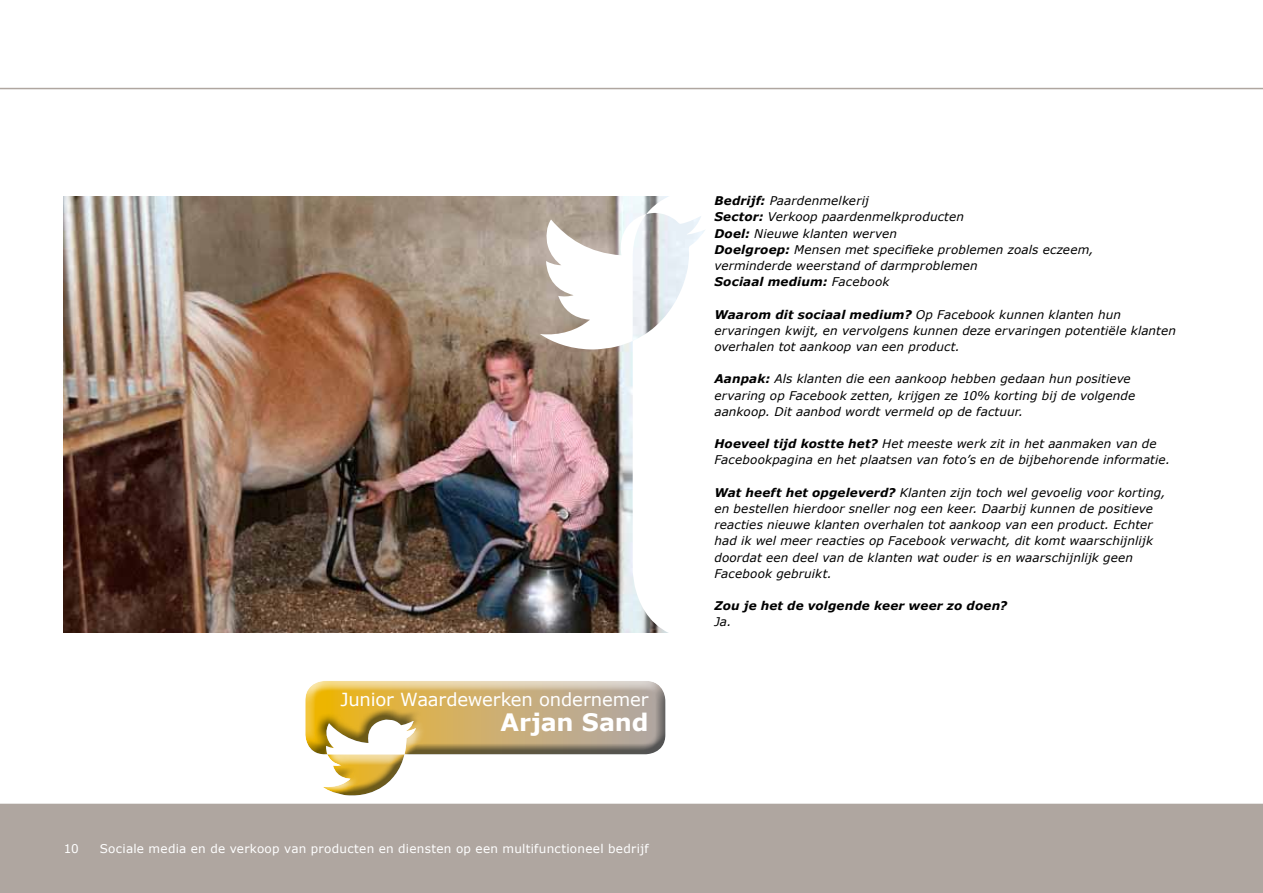
<style>
.page{position:relative;width:1263px;height:893px;background:#fff}
.page>*{position:absolute;margin:0;border:0;box-sizing:border-box;transform-origin:0 0}
.t1{font:700 24px "Verdana";letter-spacing:-.005em;color:#fff}
.t2{font:18px "Verdana";letter-spacing:-.01em;color:#fff}
.t3{font:italic 12px/16.2px "Verdana";letter-spacing:.01em;color:#000}
.t4{font:12px "Verdana";letter-spacing:.025em;color:#fff}
.t5{font:italic 700 12px "Verdana";letter-spacing:.01em;color:#000}
.s1{font-weight:700}
</style>
<div class="page">
<div style="left:0;top:804px;width:1263px;height:89px;background:#afa6a0"></div>
<hr style="left:0;top:88px;width:1263px;height:1px;background:#afa6a0">
<img style="left:64px;top:196px;width:476px;height:436px">
<img style="left:540px;top:196px;width:165px;height:437px">
<div style="left:303px;top:678px;width:363px;height:118px;background:#fff;opacity:.75"></div>
<div style="left:303px;top:685px;width:363px;height:111px;background:#4c565c;opacity:.75"></div>
<h2 class="t2" style="left:340px;top:687px;width:310px">Junior Waardewerken ondernemer</h2>
<h1 class="t1" style="left:501px;top:705px;width:149px">Arjan Sand</h1>
<p class="t4" style="left:64px;top:840px;width:16px">10</p>
<p class="t4" style="left:100px;top:840px;width:550px">Sociale media en de verkoop van producten en diensten op een multifunctioneel bedrijf</p>
<p class="t3" style="left:714px;top:193px;width:381px"><span class="s1">Bedrijf:</span> Paardenmelkerij<br><span class="s1">Sector:</span> Verkoop paardenmelkproducten<br><span class="s1">Doel:</span> Nieuwe klanten werven<br><span class="s1">Doelgroep:</span> Mensen met specifieke problemen zoals eczeem, verminderde weerstand of darmproblemen<br><span class="s1">Sociaal medium:</span> Facebook</p>
<p class="t3" style="left:714px;top:306px;width:463px"><span class="s1">Waarom dit sociaal medium?</span> Op Facebook kunnen klanten hun ervaringen kwijt, en vervolgens kunnen deze ervaringen potentiële klanten overhalen tot aankoop van een product.</p>
<p class="t3" style="left:714px;top:371px;width:422px"><span class="s1">Aanpak:</span> Als klanten die een aankoop hebben gedaan hun positieve ervaring op Facebook zetten, krijgen ze 10% korting bij de volgende aankoop. Dit aanbod wordt vermeld op de factuur.</p>
<p class="t3" style="left:714px;top:436px;width:457px"><span class="s1">Hoeveel tijd kostte het?</span> Het meeste werk zit in het aanmaken van de<br>Facebookpagina en het plaatsen van foto’s en de bijbehorende informatie.</p>
<p class="t3" style="left:714px;top:484px;width:452px"><span class="s1">Wat heeft het opgeleverd?</span> Klanten zijn toch wel gevoelig voor korting, en bestellen hierdoor sneller nog een keer. Daarbij kunnen de positieve reacties nieuwe klanten overhalen tot aankoop van een product. Echter had ik wel meer reacties op Facebook verwacht, dit komt waarschijnlijk doordat een deel van de klanten wat ouder is en waarschijnlijk geen Facebook gebruikt.</p>
<p class="t5" style="left:714px;top:597px;width:294px">Zou je het de volgende keer weer zo doen?</p>
<p class="t3" style="left:714px;top:614px;width:19px">Ja.</p>
</div>
